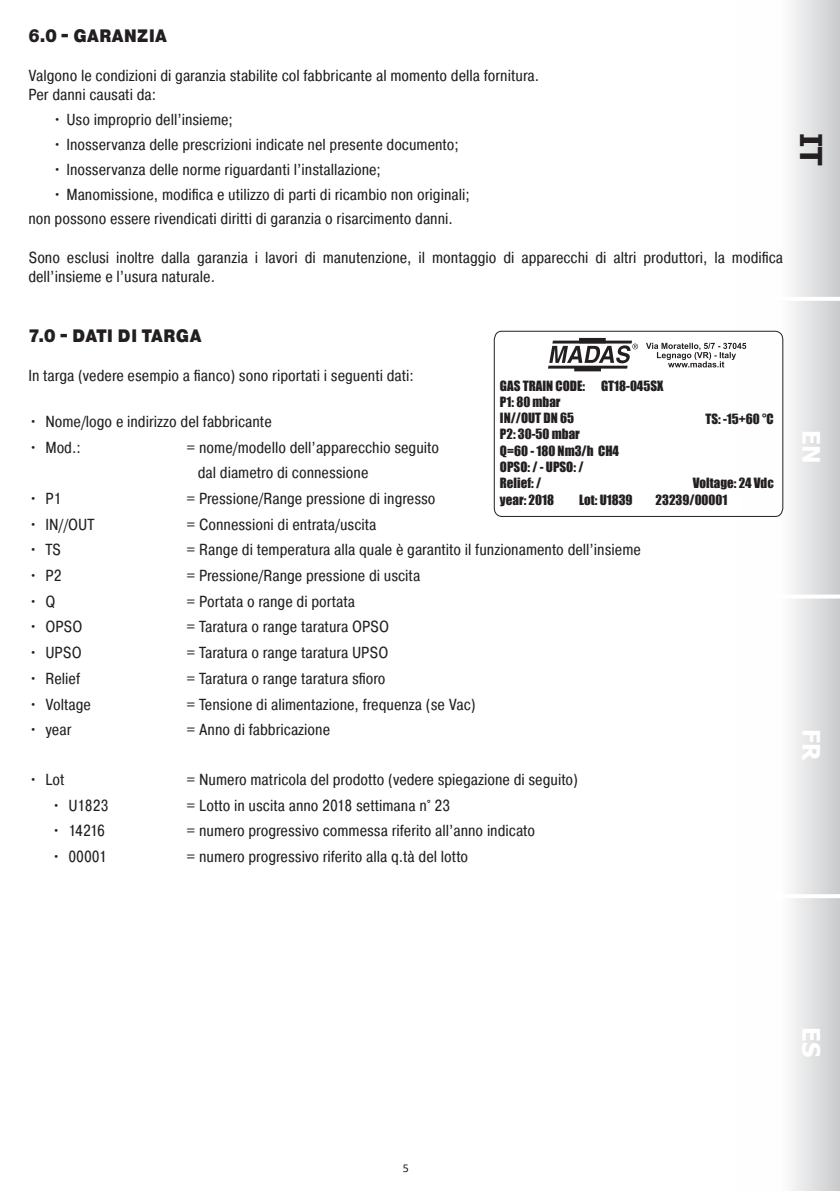
<style>
.page{position:relative;width:840px;height:1191px;background:#fff}
.page>*{position:absolute;margin:0;border:0;box-sizing:border-box;transform-origin:0 0}
.t1{font:700 30px "Tahoma";color:#231f20}
.t2{font:700 24px "Tahoma";color:#fff}
.t3{font:900 18px "Pragmatica Cond";letter-spacing:.01em;color:#231f20}
.t4{font:16px/19.2px "Pragmatica Cond";color:#231f20}
.t5{font:13px "Impact";color:#231f20}
.t6{font:12px "Calibri";color:#231f20}
</style>
<div class="page">
<div style="left:734px;top:0;width:105px;height:1191px;background:linear-gradient(to right,#fff,#d4d5d7)"></div>
<hr style="left:743px;top:297px;width:96px;height:4px;background:#fff">
<hr style="left:740px;top:594px;width:99px;height:4px;background:#fff">
<hr style="left:740px;top:894px;width:99px;height:4px;background:#fff">
<div style="left:493px;top:331px;width:289px;height:186px;border:1px solid #231f20;border-radius:8px"></div>
<div style="left:499px;top:494px;width:242px;height:20px;background:#fff"></div>
<hr style="left:552px;top:340px;width:79px;height:3px;background:#231f20">
<hr style="left:547px;top:366px;width:80px;height:2px;background:#231f20">
<div style="left:578px;top:338px;width:27px;height:5px;background:#231f20"></div>
<div style="left:574px;top:366px;width:26px;height:5px;background:#231f20"></div>
<svg style="left:549px;top:343px;width:88px;height:20px"></svg>
<svg style="left:646px;top:343px;width:99px;height:24px"></svg>
<p class="t3" style="left:28px;top:25px;width:140px">6.0 - GARANZIA</p>
<p class="t4" style="left:28px;top:66px;width:512px">Valgono le condizioni di garanzia stabilite col fabbricante al momento della fornitura.</p>
<p class="t4" style="left:28px;top:85px;width:129px">Per danni causati da:</p>
<p class="t4" style="left:52px;top:110px;width:182px">• Uso improprio dell’insieme;</p>
<p class="t4" style="left:52px;top:135px;width:408px">• Inosservanza delle prescrizioni indicate nel presente documento;</p>
<p class="t4" style="left:52px;top:159px;width:330px">• Inosservanza delle norme riguardanti l’installazione;</p>
<p class="t4" style="left:52px;top:184px;width:418px">• Manomissione, modifica e utilizzo di parti di ricambio non originali;</p>
<p class="t4" style="left:28px;top:209px;width:426px">non possono essere rivendicati diritti di garanzia o risarcimento danni.</p>
<p class="t4" style="left:28px;top:248px;width:756px">Sono esclusi inoltre dalla garanzia i lavori di manutenzione, il montaggio di apparecchi di altri produttori, la modifica dell’insieme e l’usura naturale.</p>
<h1 class="t1" style="left:831px;top:133px;width:34px;rotate:90deg">IT</h1>
<p class="t3" style="left:28px;top:324px;width:174px">7.0 - DATI DI TARGA</p>
<p class="t4" style="left:28px;top:366px;width:387px">In targa (vedere esempio a fianco) sono riportati i seguenti dati:</p>
<p class="t4" style="left:28px;top:412px;width:245px">• Nome/logo e indirizzo del fabbricante</p>
<p class="t4" style="left:28px;top:437px;width:54px">• Mod.:</p>
<p class="t4" style="left:186px;top:437px;width:254px">= nome/modello dell’apparecchio seguito</p>
<p class="t4" style="left:198px;top:463px;width:172px">dal diametro di connessione</p>
<p class="t4" style="left:28px;top:489px;width:35px">• P1</p>
<p class="t4" style="left:186px;top:489px;width:250px">= Pressione/Range pressione di ingresso</p>
<p class="t4" style="left:28px;top:514px;width:68px">• IN//OUT</p>
<p class="t4" style="left:186px;top:514px;width:191px">= Connessioni di entrata/uscita</p>
<p class="t4" style="left:28px;top:540px;width:34px">• TS</p>
<p class="t4" style="left:186px;top:540px;width:455px">= Range di temperatura alla quale è garantito il funzionamento dell’insieme</p>
<p class="t4" style="left:28px;top:566px;width:35px">• P2</p>
<p class="t4" style="left:186px;top:566px;width:235px">= Pressione/Range pressione di uscita</p>
<p class="t4" style="left:28px;top:591px;width:28px">• Q</p>
<p class="t4" style="left:186px;top:591px;width:170px">= Portata o range di portata</p>
<p class="t4" style="left:28px;top:617px;width:56px">• OPSO</p>
<p class="t4" style="left:186px;top:617px;width:204px">= Taratura o range taratura OPSO</p>
<p class="t4" style="left:28px;top:643px;width:55px">• UPSO</p>
<p class="t4" style="left:186px;top:643px;width:203px">= Taratura o range taratura UPSO</p>
<p class="t4" style="left:28px;top:668px;width:53px">• Relief</p>
<p class="t4" style="left:186px;top:668px;width:200px">= Taratura o range taratura sfioro</p>
<p class="t4" style="left:28px;top:694px;width:64px">• Voltage</p>
<p class="t4" style="left:186px;top:694px;width:290px">= Tensione di alimentazione, frequenza (se Vac)</p>
<p class="t4" style="left:28px;top:720px;width:45px">• year</p>
<p class="t4" style="left:186px;top:720px;width:145px">= Anno di fabbricazione</p>
<p class="t4" style="left:28px;top:769px;width:38px">• Lot</p>
<p class="t4" style="left:186px;top:769px;width:393px">= Numero matricola del prodotto (vedere spiegazione di seguito)</p>
<p class="t4" style="left:51px;top:795px;width:59px">• U1823</p>
<p class="t4" style="left:186px;top:795px;width:265px">= Lotto in uscita anno 2018 settimana n° 23</p>
<p class="t4" style="left:51px;top:821px;width:55px">• 14216</p>
<p class="t4" style="left:186px;top:821px;width:350px">= numero progressivo commessa riferito all’anno indicato</p>
<p class="t4" style="left:51px;top:846px;width:57px">• 00001</p>
<p class="t4" style="left:186px;top:846px;width:283px">= numero progressivo riferito alla q.tà del lotto</p>
<p class="t5" style="left:499px;top:376px;width:165px">GAS TRAIN CODE: GT18-045SX</p>
<p class="t5" style="left:499px;top:392px;width:62px">P1: 80 mbar</p>
<p class="t5" style="left:499px;top:408px;width:76px">IN//OUT DN 65</p>
<p class="t5" style="left:499px;top:424px;width:81px">P2: 30-50 mbar</p>
<p class="t5" style="left:499px;top:440px;width:121px">Q=60 - 180 Nm3/h CH4</p>
<p class="t5" style="left:499px;top:457px;width:85px">OPSO: / - UPSO: /</p>
<p class="t5" style="left:499px;top:473px;width:43px">Relief: /</p>
<p class="t5" style="left:705px;top:408px;width:70px">TS: -15+60 °C</p>
<p class="t5" style="left:692px;top:472px;width:82px">Voltage: 24 Vdc</p>
<p class="t5" style="left:499px;top:489px;width:55px">year: 2018</p>
<p class="t5" style="left:579px;top:489px;width:55px">Lot: U1839</p>
<p class="t5" style="left:655px;top:489px;width:73px">23239/00001</p>
<h2 class="t2" style="left:827px;top:430px;width:35px;rotate:90deg">EN</h2>
<h2 class="t2" style="left:827px;top:728px;width:33px;rotate:90deg">FR</h2>
<p class="t6" style="left:402px;top:1159px;width:8px">5</p>
<h2 class="t2" style="left:827px;top:1027px;width:31px;rotate:90deg">ES</h2>
</div>
